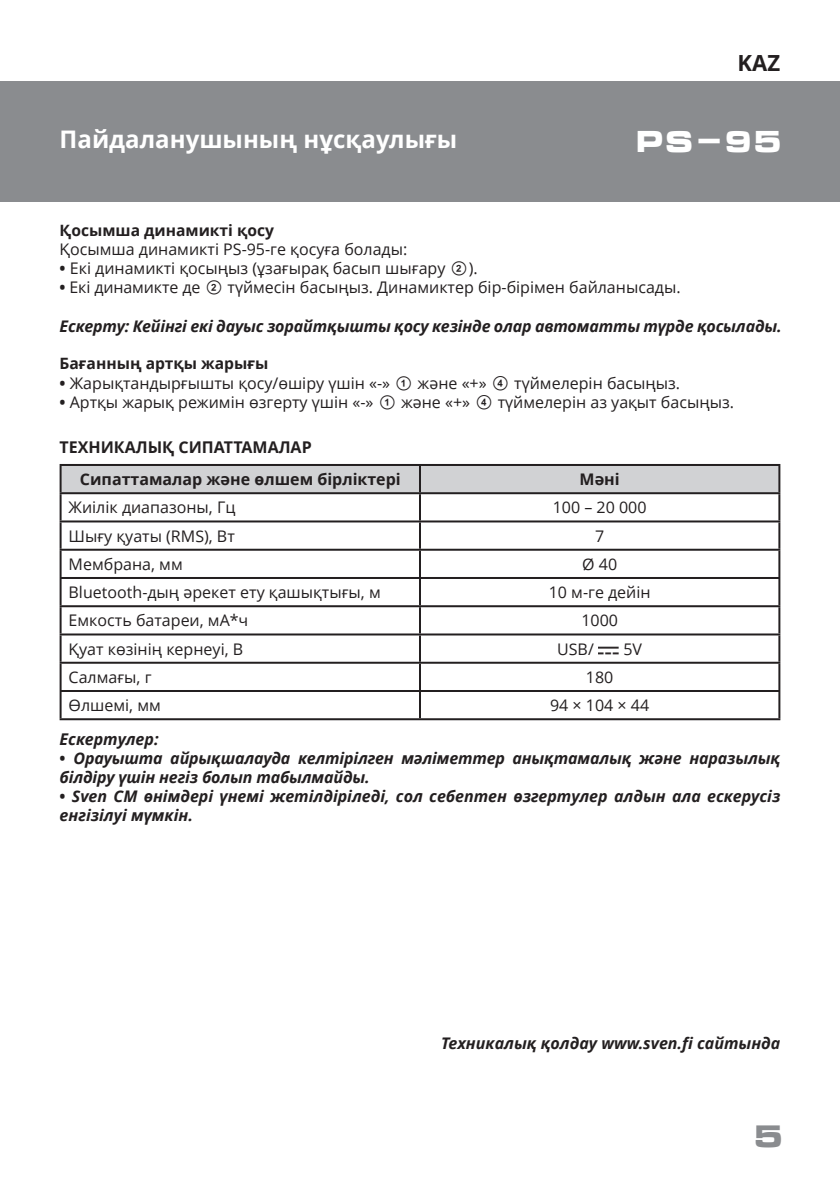
<style>
.page{position:relative;width:840px;height:1191px;background:#fff}
.page>*{position:absolute;margin:0;border:0;box-sizing:border-box;transform-origin:0 0}
.t1{font:700 30px "Micra";color:#8a8c8f}
.t2{font:700 29.2px "Micra";color:#fff}
.t3{font:700 24.2px "Open Sans";color:#fff}
.t4{font:700 22.2px "Open Sans";color:#231f20}
.t5{font:700 16.2px "Open Sans";color:#231f20}
.t6{font:italic 700 16.2px "Open Sans";color:#231f20}
.t7{font:16px "Open Sans";color:#231f20}
.t8{font:italic 700 16px/19px "Open Sans";letter-spacing:-.01em;color:#231f20}
.t9{font:700 16px "Open Sans";color:#231f20}
.t10{font:700 15.6px "Open Sans";color:#231f20}
.s1{font-weight:700}
.s2{font-family:"SVEN"}
.s3{font-style:normal}
</style>
<div class="page">
<div style="left:0;top:81px;width:839px;height:121px;background:#8a8c8f"></div>
<div style="left:62px;top:466px;width:716px;height:26px;background:#d1d2d4"></div>
<hr style="left:60px;top:464px;width:360px;height:2px;background:#231f20">
<hr style="left:60px;top:466px;width:2px;height:26px;background:#231f20">
<hr style="left:420px;top:464px;width:360px;height:2px;background:#231f20">
<hr style="left:419px;top:466px;width:2px;height:26px;background:#231f20">
<hr style="left:778px;top:466px;width:2px;height:26px;background:#231f20">
<hr style="left:60px;top:492px;width:360px;height:2px;background:#231f20">
<hr style="left:60px;top:494px;width:2px;height:26px;background:#231f20">
<hr style="left:420px;top:492px;width:360px;height:2px;background:#231f20">
<hr style="left:419px;top:494px;width:2px;height:26px;background:#231f20">
<hr style="left:778px;top:494px;width:2px;height:26px;background:#231f20">
<hr style="left:60px;top:520px;width:360px;height:2px;background:#231f20">
<hr style="left:60px;top:522px;width:2px;height:27px;background:#231f20">
<hr style="left:420px;top:520px;width:360px;height:2px;background:#231f20">
<hr style="left:419px;top:522px;width:2px;height:27px;background:#231f20">
<hr style="left:778px;top:522px;width:2px;height:27px;background:#231f20">
<hr style="left:60px;top:549px;width:360px;height:2px;background:#231f20">
<hr style="left:60px;top:551px;width:2px;height:26px;background:#231f20">
<hr style="left:420px;top:549px;width:360px;height:2px;background:#231f20">
<hr style="left:419px;top:551px;width:2px;height:26px;background:#231f20">
<hr style="left:778px;top:551px;width:2px;height:26px;background:#231f20">
<hr style="left:60px;top:577px;width:360px;height:2px;background:#231f20">
<hr style="left:60px;top:579px;width:2px;height:26px;background:#231f20">
<hr style="left:420px;top:577px;width:360px;height:2px;background:#231f20">
<hr style="left:419px;top:579px;width:2px;height:26px;background:#231f20">
<hr style="left:778px;top:579px;width:2px;height:26px;background:#231f20">
<hr style="left:60px;top:605px;width:360px;height:2px;background:#231f20">
<hr style="left:60px;top:607px;width:2px;height:26px;background:#231f20">
<hr style="left:420px;top:605px;width:360px;height:2px;background:#231f20">
<hr style="left:419px;top:607px;width:2px;height:26px;background:#231f20">
<hr style="left:778px;top:607px;width:2px;height:26px;background:#231f20">
<hr style="left:60px;top:633px;width:360px;height:2px;background:#231f20">
<hr style="left:60px;top:635px;width:2px;height:26px;background:#231f20">
<hr style="left:420px;top:633px;width:360px;height:2px;background:#231f20">
<hr style="left:419px;top:635px;width:2px;height:26px;background:#231f20">
<hr style="left:778px;top:635px;width:2px;height:26px;background:#231f20">
<hr style="left:60px;top:661px;width:360px;height:2px;background:#231f20">
<hr style="left:60px;top:663px;width:2px;height:27px;background:#231f20">
<hr style="left:420px;top:661px;width:360px;height:2px;background:#231f20">
<hr style="left:419px;top:663px;width:2px;height:27px;background:#231f20">
<hr style="left:778px;top:663px;width:2px;height:27px;background:#231f20">
<hr style="left:60px;top:690px;width:360px;height:2px;background:#231f20">
<hr style="left:60px;top:692px;width:2px;height:26px;background:#231f20">
<hr style="left:420px;top:690px;width:360px;height:2px;background:#231f20">
<hr style="left:419px;top:692px;width:2px;height:26px;background:#231f20">
<hr style="left:778px;top:692px;width:2px;height:26px;background:#231f20">
<hr style="left:60px;top:718px;width:360px;height:2px;background:#231f20">
<hr style="left:420px;top:718px;width:360px;height:2px;background:#231f20">
<img style="left:598px;top:646px;width:20px;height:8px">
<h3 class="t4" style="left:737px;top:47px;width:44px">KAZ</h3>
<h3 class="t3" style="left:60px;top:122px;width:399px">Пайдаланушының нұсқаулығы</h3>
<h2 class="t2" style="left:634px;top:126px;width:149px">PS-95</h2>
<p class="t10" style="left:60px;top:219px;width:216px">Қосымша динамикті қосу</p>
<p class="t7" style="left:60px;top:238px;width:349px">Қосымша динамикті PS-95-ге қосуға болады:</p>
<p class="t7" style="left:60px;top:257px;width:419px"><span class="s1">•</span> Екі динамикті қосыңыз (ұзағырақ басып шығару <span class="s2">b</span>).</p>
<p class="t7" style="left:60px;top:277px;width:622px"><span class="s1">•</span> Екі динамикте де <span class="s2">b</span> түймесін басыңыз. Динамиктер бір-бірімен байланысады.</p>
<p class="t8" style="left:60px;top:316px;width:723px">Ескерту: Кейінгі екі дауыс зорайтқышты қосу кезінде олар автоматты түрде қосылады.</p>
<p class="t10" style="left:60px;top:353px;width:210px">Бағанның артқы жарығы</p>
<p class="t7" style="left:60px;top:372px;width:621px"><span class="s1">•</span> Жарықтандырғышты қосу/өшіру үшін «-» <span class="s2">a</span> және «+» <span class="s2">d</span> түймелерін басыңыз.</p>
<p class="t7" style="left:60px;top:391px;width:675px"><span class="s1">•</span> Артқы жарық режимін өзгерту үшін «-» <span class="s2">a</span> және «+» <span class="s2">d</span> түймелерін аз уақыт басыңыз.</p>
<p class="t5" style="left:60px;top:435px;width:253px">ТЕХНИКАЛЫҚ СИПАТТАМАЛАР</p>
<p class="t9" style="left:80px;top:468px;width:322px">Сипаттамалар және өлшем бірліктері</p>
<p class="t9" style="left:579px;top:468px;width:42px">Мәні</p>
<p class="t7" style="left:69px;top:497px;width:168px">Жиілік диапазоны, Гц</p>
<p class="t7" style="left:552px;top:497px;width:95px">100 – 20 000</p>
<p class="t7" style="left:69px;top:525px;width:168px">Шығу қуаты (RMS), Вт</p>
<p class="t7" style="left:594px;top:525px;width:11px">7</p>
<p class="t7" style="left:69px;top:553px;width:116px">Мембрана, мм</p>
<p class="t7" style="left:582px;top:553px;width:36px">Ø 40</p>
<p class="t7" style="left:69px;top:581px;width:313px">Bluetooth-дың әрекет ету қашықтығы, м</p>
<p class="t7" style="left:548px;top:581px;width:103px">10 м-ге дейін</p>
<p class="t7" style="left:69px;top:609px;width:181px">Емкость батареи, мА*ч</p>
<p class="t7" style="left:581px;top:609px;width:38px">1000</p>
<p class="t7" style="left:69px;top:638px;width:176px">Қуат көзінің кернеуі, B</p>
<p class="t7" style="left:557px;top:638px;width:38px">USB/</p>
<p class="t7" style="left:623px;top:638px;width:20px">5V</p>
<p class="t7" style="left:69px;top:666px;width:84px">Салмағы, г</p>
<p class="t7" style="left:585px;top:666px;width:29px">180</p>
<p class="t7" style="left:69px;top:694px;width:94px">Өлшемі, мм</p>
<p class="t7" style="left:550px;top:694px;width:101px">94 × 104 × 44</p>
<p class="t6" style="left:60px;top:727px;width:100px">Ескертулер:</p>
<p class="t8" style="left:60px;top:748px;width:721px"><span class="s3">•</span> Орауышта айрықшалауда келтірілген мәліметтер анықтамалық және наразылық білдіру үшін негіз болып табылмайды.</p>
<p class="t8" style="left:60px;top:786px;width:721px"><span class="s3">•</span> Sven СМ өнімдері үнемі жетілдіріледі, сол себептен өзгертулер алдын ала ескерусіз енгізілуі мүмкін.</p>
<p class="t8" style="left:441px;top:1033px;width:340px">Техникалық қолдау www.sven.fi сайтында</p>
<h1 class="t1" style="left:752px;top:1120px;width:32px">5</h1>
</div>
